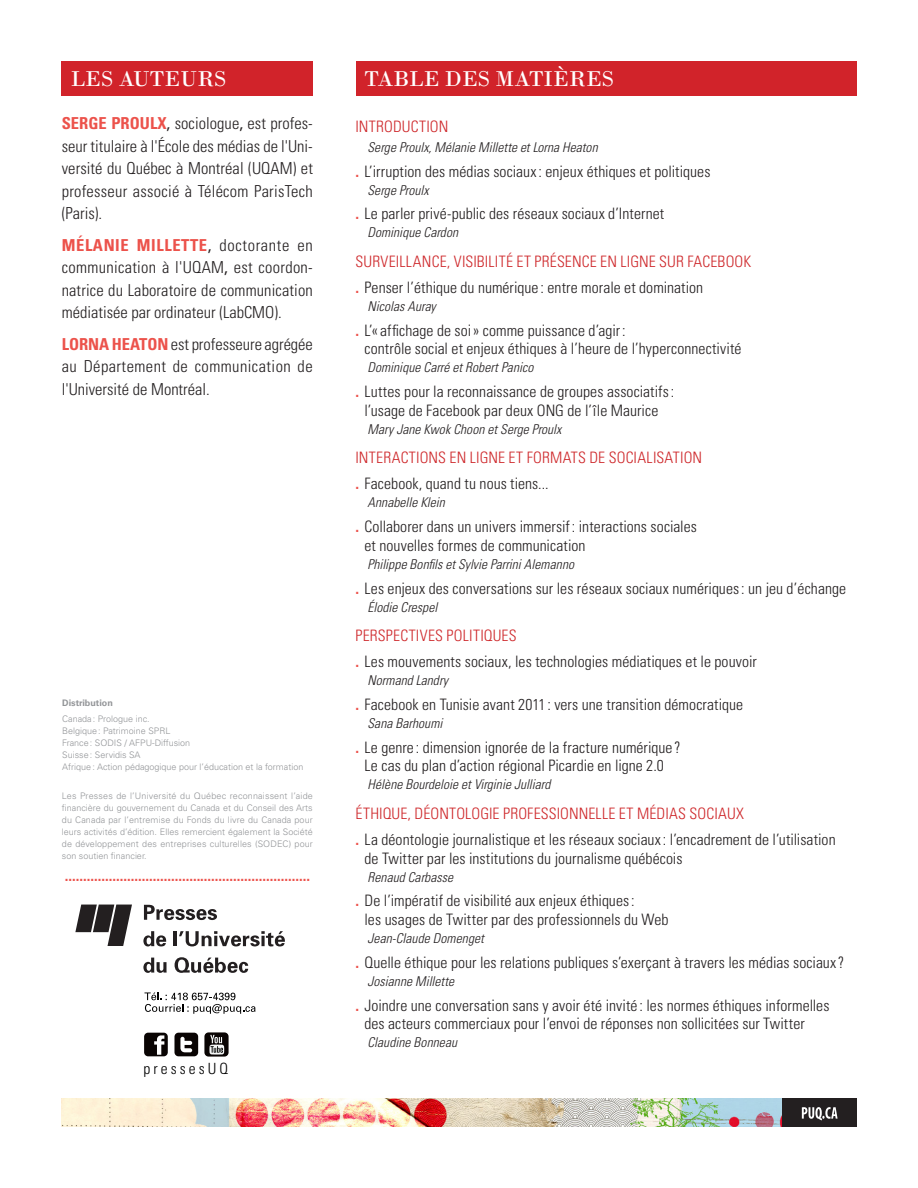
<style>
.page{position:relative;width:918px;height:1188px;background:#fff}
.page>*{position:absolute;margin:0;border:0;box-sizing:border-box;transform-origin:0 0}
.t1{font:22.5px "Bodoni";color:#fff}
.biographies{font:300 condensed 16.5px/22.5px "Univers LT Std";letter-spacing:.005em;color:#231f20;text-align:justify}
.t2{font:700 condensed 16.5px "Univers LT Std";color:#ec524b}
.ti-niveau2{font:300 condensed 15.75px/18.8px "Univers LT Std";letter-spacing:.005em;color:#231f20}
.ti-niveau1{font:300 condensed 15.75px "Univers LT Std";letter-spacing:.01em;color:#ce272a}
.t3{font:300 condensed 15.45px "Univers LT Std";letter-spacing:.195em;color:#000}
.auteurs_chapitre{font:italic 300 condensed 13.5px "Univers LT Std";letter-spacing:.005em;color:#231f20}
.t4{font:300 9px/12px "Univers LT Std";color:#939598}
.t5{font:700 9px "Univers LT Std";color:#939598}
.s1{font-weight:700;color:#ec524b}
.s2{font-weight:400}
.s3{font-weight:700;font-size:16.5px;color:#ec524b}
</style>
<div class="page">
<div style="left:62px;top:62px;width:251px;height:34px;background:#d1232a"></div>
<div style="left:356px;top:62px;width:500px;height:34px;background:#d1232a"></div>
<div style="left:144px;top:1033px;width:24px;height:23px;background:#090403;border-radius:4px"></div>
<svg style="left:154px;top:1035px;width:10px;height:20px"></svg>
<div style="left:174px;top:1033px;width:24px;height:23px;background:#090403;border-radius:4px"></div>
<svg style="left:180px;top:1037px;width:12px;height:15px"></svg>
<div style="left:204px;top:1032px;width:25px;height:25px;background:#090403;border-radius:4px"></div>
<svg style="left:209px;top:1035px;width:15px;height:20px"></svg>
<svg style="left:144px;top:905px;width:73px;height:15px"></svg>
<svg style="left:143px;top:931px;width:23px;height:15px"></svg>
<hr style="left:174px;top:931px;width:3px;height:15px;background:#231f20">
<svg style="left:179px;top:931px;width:106px;height:15px"></svg>
<svg style="left:143px;top:958px;width:24px;height:15px"></svg>
<svg style="left:175px;top:957px;width:73px;height:16px"></svg>
<svg style="left:75px;top:905px;width:57px;height:41px"></svg>
<svg style="left:144px;top:992px;width:111px;height:22px"></svg>
<img style="left:62px;top:1098px;width:720px;height:29px">
<div style="left:782px;top:1098px;width:75px;height:29px;background:#231f20"></div>
<svg style="left:802px;top:1107px;width:36px;height:13px"></svg>
<h1 class="t1" style="left:71px;top:66px;width:157px">LES AUTEURS</h1>
<h1 class="t1" style="left:365px;top:66px;width:251px">TABLE DES MATIÈRES</h1>
<p class="biographies" style="left:62px;top:112px;width:253px"><span class="s1">SERGE PROULX</span><span class="s2">,</span> sociologue<span class="s2">,</span> est profes&shy;seur titulaire à l'École des médias de l'Uni&shy;versité du Québec à Montréal (UQAM) et professeur associé à Télécom ParisTech (Paris).</p>
<p class="biographies" style="left:62px;top:234px;width:253px"><span class="s1">MÉLANIE MILLETTE</span><span class="s2">,</span> doctorante en communication à l'UQAM<span class="s2">,</span> est coordon&shy;natrice du Laboratoire de communication médiatisée par ordinateur (LabCMO).</p>
<p class="biographies" style="left:62px;top:333px;width:253px"><span class="s1">LORNA HEATON</span> est professeure agrégée au Département de communication de l'Université de Montréal.</p>
<p class="t5" style="left:62px;top:697px;width:52px">Distribution</p>
<p class="t4" style="left:62px;top:713px;width:243px">Canada : Prologue inc.<br>Belgique: Patrimoine SPRL<br>France: SODIS / AFPU-Diffusion<br>Suisse: Servidis SA<br>Afrique: Action pédagogique pour l’éducation et la formation</p>
<p class="t4" style="left:62px;top:789px;width:252px;text-align:justify">Les Presses de l’Université du Québec reconnaissent l’aide financière du gouvernement du Canada et du Conseil des Arts du Canada par l’entremise du Fonds du livre du Canada pour leurs activités d’édition. Elles remercient également la Société de développement des entreprises culturelles (SODEC) pour son soutien financier.</p>
<p class="t2" style="left:65px;top:865px;width:247px">...................................................................</p>
<p class="t3" style="left:144px;top:1059px;width:86px">pressesUQ</p>
<p class="ti-niveau1" style="left:356px;top:117px;width:94px">INTRODUCTION</p>
<p class="auteurs_chapitre" style="left:368px;top:139px;width:232px">Serge Proulx, Mélanie Millette et Lorna Heaton</p>
<p class="ti-niveau2" style="left:356px;top:162px;width:356px"><span class="s3">.</span> L’irruption des médias sociaux: enjeux éthiques et politiques</p>
<p class="auteurs_chapitre" style="left:368px;top:182px;width:63px">Serge Proulx</p>
<p class="ti-niveau2" style="left:356px;top:204px;width:310px"><span class="s3">.</span> Le parler privé-public des réseaux sociaux d’Internet</p>
<p class="auteurs_chapitre" style="left:368px;top:224px;width:92px">Dominique Cardon</p>
<p class="ti-niveau1" style="left:356px;top:251px;width:397px">SURVEILLANCE, VISIBILITÉ ET PRÉSENCE EN LIGNE SUR FACEBOOK</p>
<p class="ti-niveau2" style="left:356px;top:278px;width:349px"><span class="s3">.</span> Penser l’éthique du numérique : entre morale et domination</p>
<p class="auteurs_chapitre" style="left:368px;top:298px;width:70px">Nicolas Auray</p>
<p class="ti-niveau2" style="left:364px;top:321px;width:379px;text-indent:-9px"><span class="s3">.</span> L’« affichage de soi» comme puissance d’agir:<br>contrôle social et enjeux éthiques à l’heure de l’hyperconnectivité</p>
<p class="auteurs_chapitre" style="left:368px;top:359px;width:167px">Dominique Carré et Robert Panico</p>
<p class="ti-niveau2" style="left:356px;top:382px;width:320px;text-align:center"><span class="s3">.</span> Luttes pour la reconnaissance de groupes associatifs: l’usage de Facebook par deux ONG de l’île Maurice</p>
<p class="auteurs_chapitre" style="left:368px;top:421px;width:195px">Mary Jane Kwok Choon et Serge Proulx</p>
<p class="ti-niveau1" style="left:356px;top:448px;width:348px">INTERACTIONS EN LIGNE ET FORMATS DE SOCIALISATION</p>
<p class="ti-niveau2" style="left:356px;top:474px;width:195px"><span class="s3">.</span> Facebook, quand tu nous tiens...</p>
<p class="auteurs_chapitre" style="left:368px;top:494px;width:79px">Annabelle Klein</p>
<p class="ti-niveau2" style="left:364px;top:517px;width:334px;text-indent:-9px"><span class="s3">.</span> Collaborer dans un univers immersif: interactions sociales et nouvelles formes de communication</p>
<p class="auteurs_chapitre" style="left:368px;top:556px;width:208px">Philippe Bonfils et Sylvie Parrini Alemanno</p>
<p class="ti-niveau2" style="left:356px;top:579px;width:492px"><span class="s3">.</span> Les enjeux des conversations sur les réseaux sociaux numériques: un jeu d’échange</p>
<p class="auteurs_chapitre" style="left:368px;top:599px;width:72px">Élodie Crespel</p>
<p class="ti-niveau1" style="left:356px;top:626px;width:163px">PERSPECTIVES POLITIQUES</p>
<p class="ti-niveau2" style="left:356px;top:652px;width:403px"><span class="s3">.</span> Les mouvements sociaux, les technologies médiatiques et le pouvoir</p>
<p class="auteurs_chapitre" style="left:368px;top:672px;width:82px">Normand Landry</p>
<p class="ti-niveau2" style="left:356px;top:695px;width:389px"><span class="s3">.</span> Facebook en Tunisie avant 2011 : vers une transition démocratique</p>
<p class="auteurs_chapitre" style="left:368px;top:715px;width:76px">Sana Barhoumi</p>
<p class="ti-niveau2" style="left:356px;top:738px;width:327px;text-align:center"><span class="s3">.</span> Le genre : dimension ignorée de la fracture numérique ?<br>Le cas du plan d’action régional Picardie en ligne 2.0</p>
<p class="auteurs_chapitre" style="left:368px;top:776px;width:184px">Hélène Bourdeloie et Virginie Julliard</p>
<p class="ti-niveau1" style="left:356px;top:803px;width:390px">ÉTHIQUE, DÉONTOLOGIE PROFESSIONNELLE ET MÉDIAS SOCIAUX</p>
<p class="ti-niveau2" style="left:364px;top:830px;width:473px;text-indent:-9px"><span class="s3">.</span> La déontologie journalistique et les réseaux sociaux: l’encadrement de l’utilisation de Twitter par les institutions du journalisme québécois</p>
<p class="auteurs_chapitre" style="left:368px;top:869px;width:87px">Renaud Carbasse</p>
<p class="ti-niveau2" style="left:364px;top:891px;width:306px;text-indent:-9px"><span class="s3">.</span> De l’impératif de visibilité aux enjeux éthiques:<br>les usages de Twitter par des professionnels du Web</p>
<p class="auteurs_chapitre" style="left:368px;top:930px;width:118px">Jean-Claude Domenget</p>
<p class="ti-niveau2" style="left:356px;top:953px;width:490px"><span class="s3">.</span> Quelle éthique pour les relations publiques s’exerçant à travers les médias sociaux?</p>
<p class="auteurs_chapitre" style="left:368px;top:973px;width:88px">Josianne Millette</p>
<p class="ti-niveau2" style="left:364px;top:996px;width:467px;text-indent:-9px"><span class="s3">.</span> Joindre une conversation sans y avoir été invité : les normes éthiques informelles des acteurs commerciaux pour l’envoi de réponses non sollicitées sur Twitter</p>
<p class="auteurs_chapitre" style="left:368px;top:1034px;width:91px">Claudine Bonneau</p>
</div>
